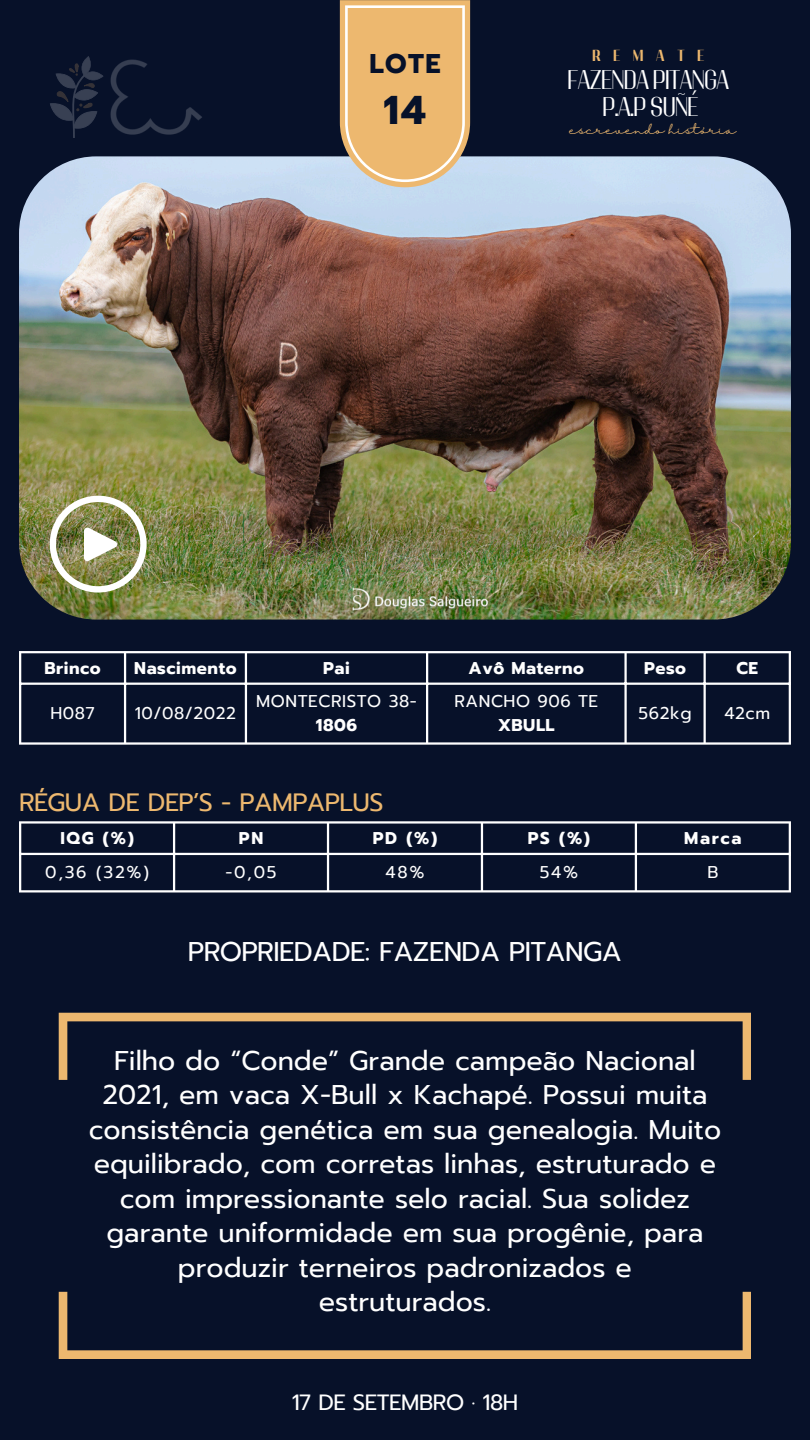
<style>
.page{position:relative;width:810px;height:1440px;background:#071129}
.page>*{position:absolute;margin:0;border:0;box-sizing:border-box;transform-origin:0 0}
.t1{font:700 40px "Prompt";color:#071129}
.t2{font:27px/34.5px "Prompt";color:#fff;text-align:center}
.t3{font:27px "Prompt";letter-spacing:-.02em;color:#fff}
.t4{font:27px/27px "Adirek HC 400";letter-spacing:-.02em;color:#fff;text-align:center}
.t5{font:700 27px "Prompt";color:#071129}
.t6{font:25px "Prompt";letter-spacing:-.02em;color:#edb86f}
.t7{font:22px "Prompt";letter-spacing:-.02em;color:#fff}
.t8{font:17px/23.2px "Prompt";letter-spacing:.03em;color:#fff;text-align:center}
.t9{font:700 17px "Prompt";letter-spacing:.03em;color:#fff}
.t10{font:16px "Adirek HC 700";letter-spacing:.8em;color:#edb86f}
.t11{font:12px "Halimun";color:#edb86f}
.s1{font-weight:700}
</style>
<div class="page">
<svg style="left:50px;top:56px;width:53px;height:82px"></svg>
<img style="left:110px;top:59px;width:92px;height:76px">
<hr style="left:19px;top:653px;width:2px;height:89px;background:#fff">
<hr style="left:124px;top:653px;width:2px;height:89px;background:#fff">
<hr style="left:245px;top:653px;width:2px;height:89px;background:#fff">
<hr style="left:426px;top:653px;width:2px;height:89px;background:#fff">
<hr style="left:624px;top:653px;width:3px;height:89px;background:#fff">
<hr style="left:704px;top:653px;width:2px;height:89px;background:#fff">
<hr style="left:789px;top:653px;width:2px;height:89px;background:#fff">
<hr style="left:19px;top:651px;width:772px;height:2px;background:#fff">
<hr style="left:19px;top:683px;width:772px;height:2px;background:#fff">
<hr style="left:19px;top:742px;width:772px;height:3px;background:#fff">
<img style="left:19px;top:156px;width:772px;height:464px;border-radius:77px">
<svg style="left:340px;top:0;width:130px;height:187px;background:#e9bc7f"></svg>
<hr style="left:19px;top:824px;width:2px;height:66px;background:#fff">
<hr style="left:173px;top:824px;width:2px;height:66px;background:#fff">
<hr style="left:327px;top:824px;width:2px;height:66px;background:#fff">
<hr style="left:481px;top:824px;width:2px;height:66px;background:#fff">
<hr style="left:635px;top:824px;width:2px;height:66px;background:#fff">
<hr style="left:789px;top:824px;width:2px;height:66px;background:#fff">
<hr style="left:19px;top:821px;width:772px;height:3px;background:#fff">
<hr style="left:19px;top:853px;width:772px;height:2px;background:#fff">
<hr style="left:19px;top:890px;width:772px;height:2px;background:#fff">
<img style="left:50px;top:496px;width:96px;height:96px">
<svg style="left:59px;top:1013px;width:692px;height:346px"></svg>
<p class="t5" style="left:369px;top:44px;width:73px">LOTE</p>
<p class="t1" style="left:384px;top:81px;width:44px">14</p>
<p class="t10" style="left:593px;top:46px;width:113px">REMATE</p>
<p class="t4" style="left:568px;top:67px;width:163px">FAZENDA PITANGA<br>P.A.P SUÑÉ</p>
<p class="t11" style="left:569px;top:123px;width:168px">escrevendo história</p>
<p class="t9" style="left:44px;top:655px;width:58px">Brinco</p>
<h1 class="t9" style="left:134px;top:655px;width:104px">Nascimento</h1>
<h5 class="t9" style="left:323px;top:655px;width:28px">Pai</h5>
<p class="t9" style="left:469px;top:655px;width:117px">Avô Materno</p>
<p class="t9" style="left:644px;top:655px;width:44px">Peso</p>
<h2 class="t9" style="left:736px;top:655px;width:23px">CE</h2>
<p class="t8" style="left:50px;top:702px;width:46px">H087</p>
<p class="t8" style="left:135px;top:702px;width:103px">10/08/2022</p>
<p class="t8" style="left:256px;top:690px;width:162px">MONTECRISTO 38-<br><span class="s1">1806</span></p>
<p class="t8" style="left:454px;top:690px;width:145px">RANCHO 906 TE<br><span class="s1">XBULL</span></p>
<p class="t8" style="left:639px;top:702px;width:54px">562kg</p>
<p class="t8" style="left:724px;top:702px;width:47px">42cm</p>
<p class="t6" style="left:19px;top:784px;width:366px">RÉGUA DE DEP’S - PAMPAPLUS</p>
<p class="t9" style="left:60px;top:825px;width:75px">IQG (%)</p>
<p class="t9" style="left:239px;top:825px;width:26px">PN</p>
<p class="t9" style="left:373px;top:825px;width:66px">PD (%)</p>
<p class="t9" style="left:528px;top:825px;width:64px">PS (%)</p>
<p class="t9" style="left:684px;top:825px;width:59px">Marca</p>
<p class="t8" style="left:45px;top:861px;width:105px">0,36 (32%)</p>
<p class="t8" style="left:226px;top:861px;width:52px">-0,05</p>
<p class="t8" style="left:386px;top:861px;width:40px">48%</p>
<h2 class="t8" style="left:540px;top:861px;width:40px">54%</h2>
<p class="t8" style="left:707px;top:861px;width:13px">B</p>
<p class="t3" style="left:188px;top:931px;width:435px">PROPRIEDADE: FAZENDA PITANGA</p>
<p class="t2" style="left:89px;top:1043px;width:634px">Filho do “Conde” Grande campeão Nacional 2021, em vaca X-Bull x Kachapé. Possui muita consistência genética em sua genealogia. Muito equilibrado, com corretas linhas, estruturado e com impressionante selo racial. Sua solidez garante uniformidade em sua progênie, para produzir terneiros padronizados e estruturados.</p>
<p class="t7" style="left:292px;top:1386px;width:228px">17 DE SETEMBRO · 18H</p>
</div>
